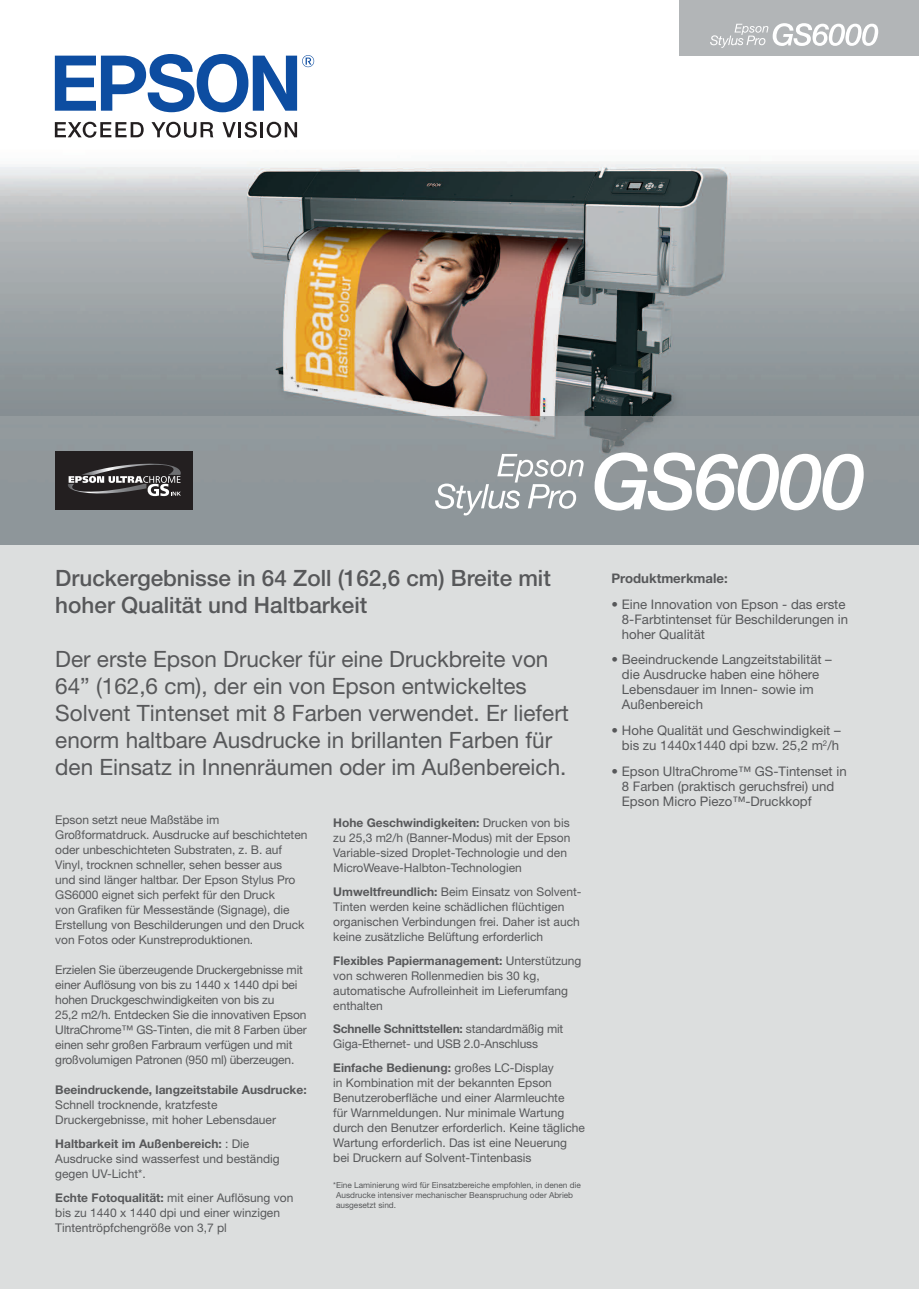
<style>
.page{position:relative;width:919px;height:1289px;background:#fff}
.page>*{position:absolute;margin:0;border:0;box-sizing:border-box;transform-origin:0 0}
.t1{font:22.5px/27px "Helvetica Neue";color:#57585a}
.t2{font:500 22.5px/27px "Helvetica Neue";color:#57585a}
.t3{font:13.2px/15px "Helvetica Neue";color:#57585a}
.t4{font:700 13.2px "Helvetica Neue";color:#57585a}
.t5{font:12px/15px "Helvetica Neue";color:#57585a}
.t6{font:700 12px "Helvetica Neue";color:#57585a}
.t7{font:8.25px/9.8px "Helvetica Neue";color:#57585a}
.s1{font-weight:700}
</style>
<div class="page">
<div style="left:0;top:543px;width:918px;height:745px;background:#dcdede"></div>
<img style="left:0;top:55px;width:918px;height:362px">
<svg style="left:55px;top:122px;width:89px;height:16px"></svg>
<svg style="left:151px;top:122px;width:62px;height:16px"></svg>
<svg style="left:222px;top:122px;width:14px;height:15px"></svg>
<hr style="left:238px;top:122px;width:3px;height:15px;background:#231f20">
<svg style="left:244px;top:122px;width:13px;height:16px"></svg>
<hr style="left:260px;top:122px;width:3px;height:15px;background:#231f20">
<svg style="left:267px;top:122px;width:30px;height:16px"></svg>
<svg style="left:55px;top:54px;width:259px;height:58px"></svg>
<svg style="left:710px;top:23px;width:168px;height:25px"></svg>
<div style="left:0;top:417px;width:918px;height:127px;background:#8e969a"></div>
<svg style="left:594px;top:452px;width:269px;height:58px"></svg>
<svg style="left:435px;top:454px;width:148px;height:61px;background:#a4aaac"></svg>
<div style="left:55px;top:451px;width:138px;height:58px;background:#231f20"></div>
<svg style="left:68px;top:463px;width:113px;height:33px"></svg>
<h1 class="t2" style="left:55px;top:566px;width:497px">Druckergebnisse in 64 Zoll (162,6 cm) Breite mit hoher Qualität und Haltbarkeit</h1>
<p class="t1" style="left:55px;top:648px;width:515px">Der erste Epson Drucker für eine Druckbreite von 64” (162,6 cm), der ein von Epson entwickeltes Solvent Tintenset mit 8 Farben verwendet. Er liefert enorm haltbare Ausdrucke in brillanten Farben für den Einsatz in Innenräumen oder im Außenbereich.</p>
<p class="t5" style="left:55px;top:813px;width:253px">Epson setzt neue Maßstäbe im Großformatdruck. Ausdrucke auf beschichteten oder unbeschichteten Substraten, z. B. auf Vinyl, trocknen schneller, sehen besser aus<br>und sind länger haltbar. Der Epson Stylus Pro GS6000 eignet sich perfekt für den Druck<br>von Grafiken für Messestände (Signage), die Erstellung von Beschilderungen und den Druck von Fotos oder Kunstreproduktionen.</p>
<p class="t5" style="left:55px;top:963px;width:253px">Erzielen Sie überzeugende Druckergebnisse mit einer Auflösung von bis zu 1440 x 1440 dpi bei hohen Druckgeschwindigkeiten von bis zu<br>25,2 m2/h. Entdecken Sie die innovativen Epson UltraChrome™ GS-Tinten, die mit 8 Farben über einen sehr großen Farbraum verfügen und mit großvolumigen Patronen (950 ml) überzeugen.</p>
<p class="t6" style="left:55px;top:1082px;width:253px">Beeindruckende, langzeitstabile Ausdrucke:</p>
<p class="t5" style="left:55px;top:1098px;width:222px">Schnell trocknende, kratzfeste<br>Druckergebnisse, mit hoher Lebensdauer</p>
<p class="t5" style="left:55px;top:1137px;width:226px"><span class="s1">Haltbarkeit im Außenbereich:</span> : Die<br>Ausdrucke sind wasserfest und beständig gegen UV-Licht*.</p>
<p class="t5" style="left:55px;top:1190px;width:239px"><span class="s1">Echte Fotoqualität:</span> mit einer Auflösung von bis zu 1440 x 1440 dpi und einer winzigen<br>Tintentröpfchengröße von 3,7 pl</p>
<p class="t5" style="left:333px;top:816px;width:239px"><span class="s1">Hohe Geschwindigkeiten:</span> Drucken von bis zu 25,3 m2/h (Banner-Modus) mit der Epson Variable-sized Droplet-Technologie und den MicroWeave-Halbton-Technologien</p>
<p class="t5" style="left:333px;top:885px;width:250px"><span class="s1">Umweltfreundlich:</span> Beim Einsatz von Solvent-Tinten werden keine schädlichen flüchtigen organischen Verbindungen frei. Daher ist auch keine zusätzliche Belüftung erforderlich</p>
<p class="t5" style="left:333px;top:953px;width:250px"><span class="s1">Flexibles Papiermanagement:</span> Unterstützung von schweren Rollenmedien bis 30 kg, automatische Aufrolleinheit im Lieferumfang enthalten</p>
<p class="t5" style="left:333px;top:1022px;width:231px"><span class="s1">Schnelle Schnittstellen:</span> standardmäßig mit<br>Giga-Ethernet- und USB 2.0-Anschluss</p>
<p class="t5" style="left:333px;top:1060px;width:253px"><span class="s1">Einfache Bedienung:</span> großes LC-Display<br>in Kombination mit der bekannten Epson Benutzeroberfläche und einer Alarmleuchte<br>für Warnmeldungen. Nur minimale Wartung durch den Benutzer erforderlich. Keine tägliche Wartung erforderlich. Das ist eine Neuerung bei Druckern auf Solvent-Tintenbasis</p>
<p class="t7" style="left:336px;top:1181px;width:246px;text-indent:-3px">*Eine Laminierung wird für Einsatzbereiche empfohlen, in denen die<br>Ausdrucke intensiver mechanischer Beanspruchung oder Abrieb ausgesetzt sind.</p>
<p class="t4" style="left:611px;top:570px;width:118px">Produktmerkmale:</p>
<p class="t3" style="left:622px;top:597px;width:227px;text-indent:-10px">• Eine Innovation von Epson - das erste<br>8-Farbtintenset für Beschilderungen in hoher Qualität</p>
<p class="t3" style="left:622px;top:653px;width:211px;text-indent:-10px">• Beeindruckende Langzeitstabilität – die Ausdrucke haben eine höhere<br>Lebensdauer im Innen- sowie im<br>Außenbereich</p>
<p class="t3" style="left:611px;top:724px;width:231px;text-align:right">• Hohe Qualität und Geschwindigkeit – bis zu 1440x1440 dpi bzw. 25,2 m<sup>2</sup>/h</p>
<p class="t3" style="left:622px;top:764px;width:226px;text-indent:-10px">• Epson UltraChrome™ GS-Tintenset in<br>8 Farben (praktisch geruchsfrei) und<br>Epson Micro Piezo™-Druckkopf</p>
</div>
